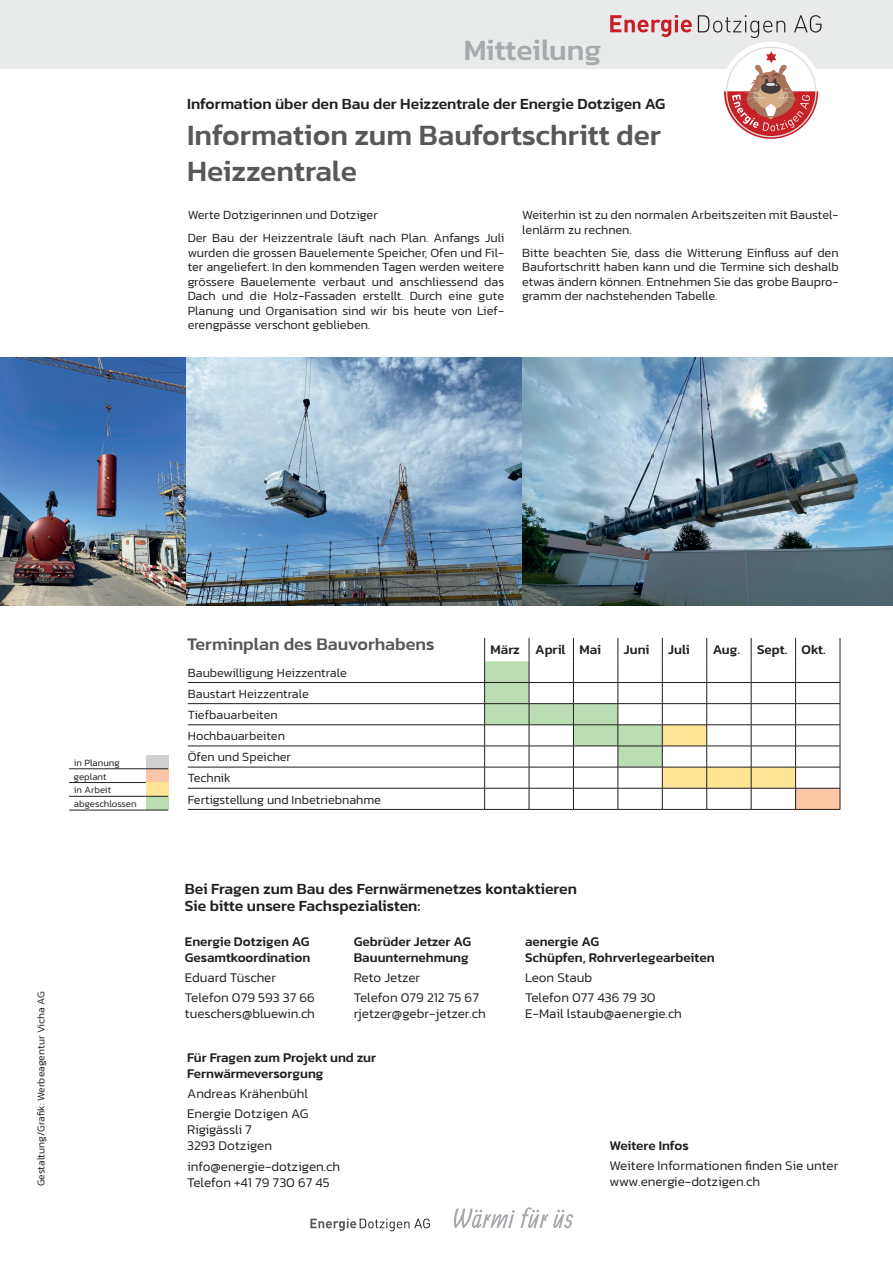
<style>
.page{position:relative;width:893px;height:1263px;background:#fff}
.page>*{position:absolute;margin:0;border:0;box-sizing:border-box;transform-origin:0 0}
.t1{font:500 30px/36px "Kanit";color:#57585a}
.t2{font:500 30px "Kanit";color:#a8a9ad}
.t3{font:500 18px "Kanit";color:#57585a}
.t4{font:500 15.75px/17.5px "Kanit";color:#231f20}
.t5{font:300 13.5px/20.2px "Kanit";color:#231f20}
.t6{font:500 13.5px/16px "Kanit";color:#231f20}
.t7{font:300 12.75px/14.5px "Kanit";color:#231f20}
.t8{font:300 10.5px "Kanit";color:#231f20}
.t9{font:300 9.75px/13.8px "Kanit";color:#231f20}
</style>
<div class="page">
<svg style="left:310px;top:1218px;width:120px;height:13px"></svg>
<svg style="left:454px;top:1207px;width:120px;height:21px"></svg>
<div style="left:0;top:0;width:893px;height:68px;background:#e9eaea"></div>
<div style="left:721px;top:42px;width:100px;height:99px;background:#fff;border-radius:50%"></div>
<svg style="left:724px;top:51px;width:94px;height:88px"></svg>
<svg style="left:610px;top:15px;width:82px;height:22px"></svg>
<svg style="left:698px;top:15px;width:123px;height:23px"></svg>
<hr style="left:188px;top:682px;width:297px;height:1px;background:#231f20">
<hr style="left:188px;top:746px;width:297px;height:1px;background:#231f20">
<hr style="left:188px;top:767px;width:297px;height:1px;background:#231f20">
<hr style="left:188px;top:788px;width:297px;height:1px;background:#231f20">
<hr style="left:188px;top:809px;width:297px;height:1px;background:#231f20">
<hr style="left:485px;top:809px;width:44px;height:1px;background:#231f20">
<hr style="left:529px;top:809px;width:44px;height:1px;background:#231f20">
<hr style="left:573px;top:809px;width:45px;height:1px;background:#231f20">
<hr style="left:662px;top:809px;width:45px;height:1px;background:#231f20">
<hr style="left:707px;top:809px;width:44px;height:1px;background:#231f20">
<hr style="left:751px;top:809px;width:45px;height:1px;background:#231f20">
<hr style="left:796px;top:809px;width:44px;height:1px;background:#231f20">
<hr style="left:188px;top:703px;width:297px;height:1px;background:#231f20">
<hr style="left:188px;top:724px;width:297px;height:1px;background:#231f20">
<svg style="left:484px;top:638px;width:357px;height:171px"></svg>
<hr style="left:618px;top:809px;width:44px;height:1px;background:#231f20">
<div style="left:146px;top:755px;width:22px;height:14px;background:#cfd2d0"></div>
<div style="left:146px;top:769px;width:22px;height:13px;background:#fcc7a6"></div>
<hr style="left:69px;top:768px;width:77px;height:1px;background:#231f20">
<svg style="left:146px;top:768px;width:22px;height:1px"></svg>
<hr style="left:69px;top:782px;width:77px;height:1px;background:#231f20">
<div style="left:146px;top:782px;width:22px;height:14px;background:#ffe495"></div>
<div style="left:146px;top:796px;width:22px;height:14px;background:#baddb4"></div>
<hr style="left:69px;top:796px;width:77px;height:1px;background:#231f20">
<svg style="left:146px;top:796px;width:22px;height:1px"></svg>
<hr style="left:69px;top:810px;width:77px;height:1px;background:#231f20">
<svg style="left:146px;top:810px;width:22px;height:1px"></svg>
<img style="left:0;top:357px;width:893px;height:249px">
<h1 class="t2" style="left:464px;top:27px;width:139px">Mitteilung</h1>
<p class="t4" style="left:187px;top:94px;width:480px">Information über den Bau der Heizzentrale der Energie Dotzigen AG</p>
<h1 class="t1" style="left:187px;top:116px;width:475px">Information zum Baufortschritt der<br>Heizzentrale</h1>
<p class="t7" style="left:188px;top:203px;width:318px;line-height:23.1px">Werte Dotzigerinnen und Dotziger<br>Der Bau der Heizzentrale läuft nach Plan. Anfangs Juli</p>
<p class="t7" style="left:188px;top:245px;width:318px;text-align:justify">wurden die grossen Bauelemente Speicher, Ofen und Fil&shy;ter angeliefert. In den kommenden Tagen werden weitere grössere Bauelemente verbaut und anschliessend das Dach und die Holz-Fassaden erstellt. Durch eine gute Planung und Organisation sind wir bis heute von Lief&shy;erengpässe verschont geblieben.</p>
<p class="t7" style="left:522px;top:207px;width:318px">Weiterhin ist zu den normalen Arbeitszeiten mit Baustel&shy;lenlärm zu rechnen.</p>
<p class="t7" style="left:522px;top:245px;width:318px;text-align:justify">Bitte beachten Sie, dass die Witterung Einfluss auf den Baufortschritt haben kann und die Termine sich deshalb etwas ändern können. Entnehmen Sie das grobe Baupro&shy;gramm der nachstehenden Tabelle.</p>
<p class="t9" style="left:74px;top:755px;width:64px">in Planung geplant<br>in Arbeit abgeschlossen</p>
<p class="t8" style="left:34px;top:1186px;width:196px;rotate:-90deg">Gestaltung/Grafik: Werbeagentur Vicha AG</p>
<h2 class="t3" style="left:187px;top:630px;width:249px">Terminplan des Bauvorhabens</h2>
<p class="t6" style="left:491px;top:641px;width:112px">März April Mai</p>
<p class="t6" style="left:624px;top:641px;width:27px">Juni</p>
<p class="t6" style="left:668px;top:641px;width:23px">Juli</p>
<p class="t6" style="left:713px;top:641px;width:29px">Aug.</p>
<p class="t6" style="left:757px;top:641px;width:70px">Sept. Okt.</p>
<p class="t7" style="left:188px;top:662px;width:195px;line-height:21.1px">Baubewilligung Heizzentrale<br>Baustart Heizzentrale<br>Tiefbauarbeiten<br>Hochbauarbeiten<br>Öfen und Speicher<br>Technik<br>Fertigstellung und Inbetriebnahme</p>
<p class="t4" style="left:185px;top:879px;width:393px">Bei Fragen zum Bau des Fernwärmenetzes kontaktieren<br>Sie bitte unsere Fachspezialisten:</p>
<p class="t6" style="left:185px;top:932px;width:127px">Energie Dotzigen AG<br>Gesamtkoordination</p>
<p class="t5" style="left:185px;top:967px;width:132px">Eduard Tüscher<br>Telefon 079 593 37 66</p>
<p class="t5" style="left:185px;top:1003px;width:132px">tueschers@bluewin.ch</p>
<p class="t6" style="left:354px;top:932px;width:119px">Gebrüder Jetzer AG<br>Bauunternehmung</p>
<p class="t5" style="left:354px;top:967px;width:127px">Reto Jetzer<br>Telefon 079 212 75 67</p>
<p class="t5" style="left:354px;top:1003px;width:134px">rjetzer@gebr-jetzer.ch</p>
<p class="t6" style="left:187px;top:1049px;width:191px">Für Fragen zum Projekt und zur<br>Fernwärmeversorgung</p>
<p class="t5" style="left:187px;top:1083px;width:123px">Andreas Krähenbühl<br>Energie Dotzigen AG</p>
<p class="t5" style="left:187px;top:1122px;width:86px;line-height:16px">Rigigässli 7<br>3293 Dotzigen</p>
<p class="t5" style="left:187px;top:1158px;width:155px;line-height:16px">info@energie-dotzigen.ch<br>Telefon +41 79 730 67 45</p>
<p class="t6" style="left:525px;top:933px;width:191px">aenergie AG<br>Schüpfen, Rohrverlegearbeiten</p>
<p class="t5" style="left:525px;top:967px;width:132px">Leon Staub<br>Telefon 077 436 79 30</p>
<p class="t5" style="left:525px;top:1003px;width:158px">E-Mail lstaub@aenergie.ch</p>
<p class="t6" style="left:610px;top:1137px;width:81px">Weitere Infos</p>
<p class="t5" style="left:610px;top:1157px;width:230px;line-height:16px">Weitere Informationen finden Sie unter www.energie-dotzigen.ch</p>
</div>
